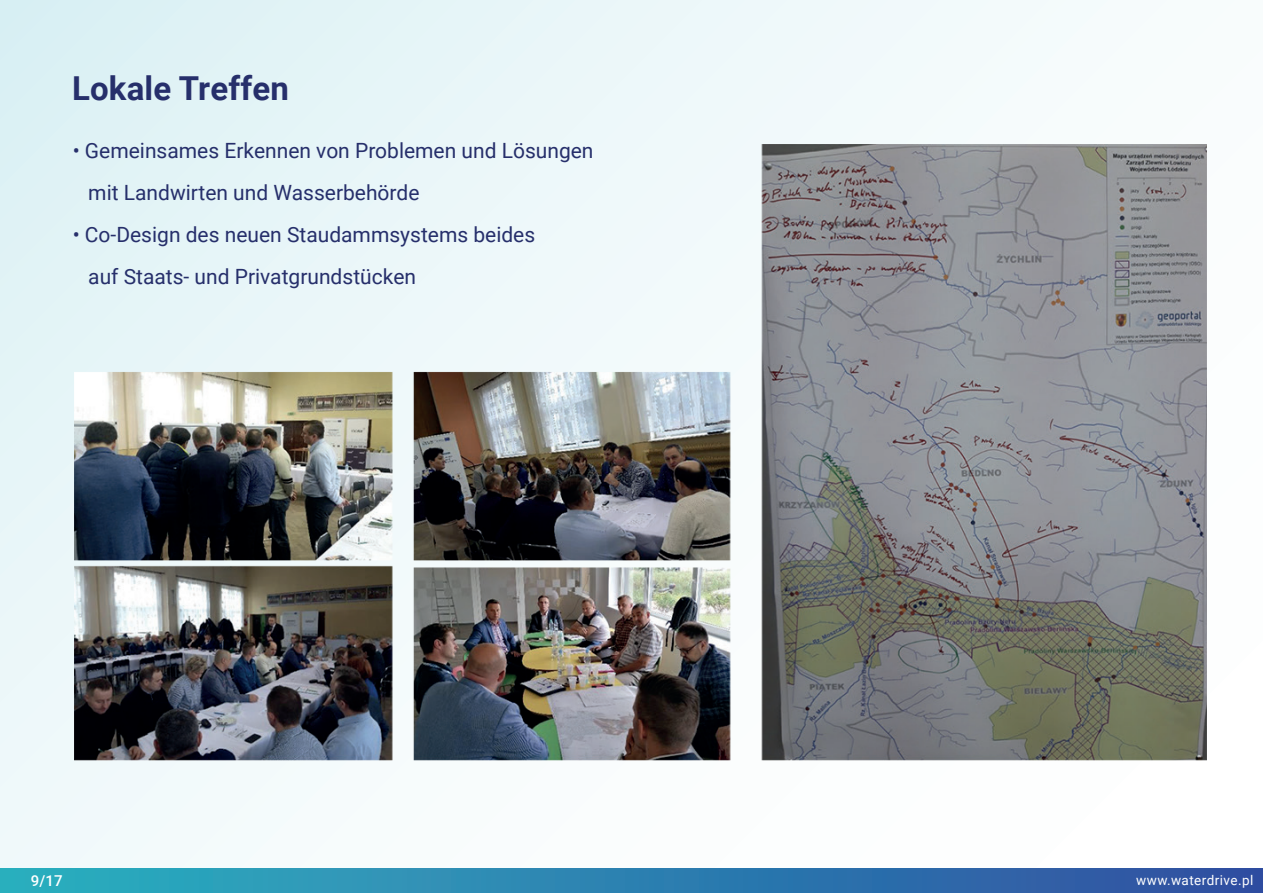
<style>
.page{position:relative;width:1263px;height:893px;background:#fff}
.page>*{position:absolute;margin:0;border:0;box-sizing:border-box;transform-origin:0 0}
.t1{font:700 33px "Roboto";letter-spacing:.005em;color:#262f6b}
.t2{font:21px/42px "Roboto";color:#262f6b}
.t3{font:500 15px "Roboto";color:#fff}
.t4{font:13.5px "Roboto";letter-spacing:.03em;color:#fff}
</style>
<div class="page">
<div style="left:0;top:0;width:1263px;height:893px;background:linear-gradient(to right,#e5f5f7,#fdfefe)"></div>
<div style="left:0;top:868px;width:1263px;height:25px;background:linear-gradient(to right,#2bb2c0,#2f4ea1)"></div>
<img style="left:74px;top:144px;width:1132px;height:621px">
<h1 class="t1" style="left:72px;top:65px;width:218px">Lokale Treffen</h1>
<p class="t2" style="left:88px;top:129px;width:507px;text-indent:-16px">• Gemeinsames Erkennen von Problemen und Lösungen mit Landwirten und Wasserbehörde</p>
<p class="t2" style="left:88px;top:213px;width:448px;text-indent:-16px">• Co-Design des neuen Staudammsystems beides auf Staats- und Privatgrundstücken</p>
<p class="t3" style="left:31px;top:870px;width:33px">9/17</p>
<p class="t4" style="left:1136px;top:871px;width:119px">www.waterdrive.pl</p>
</div>
